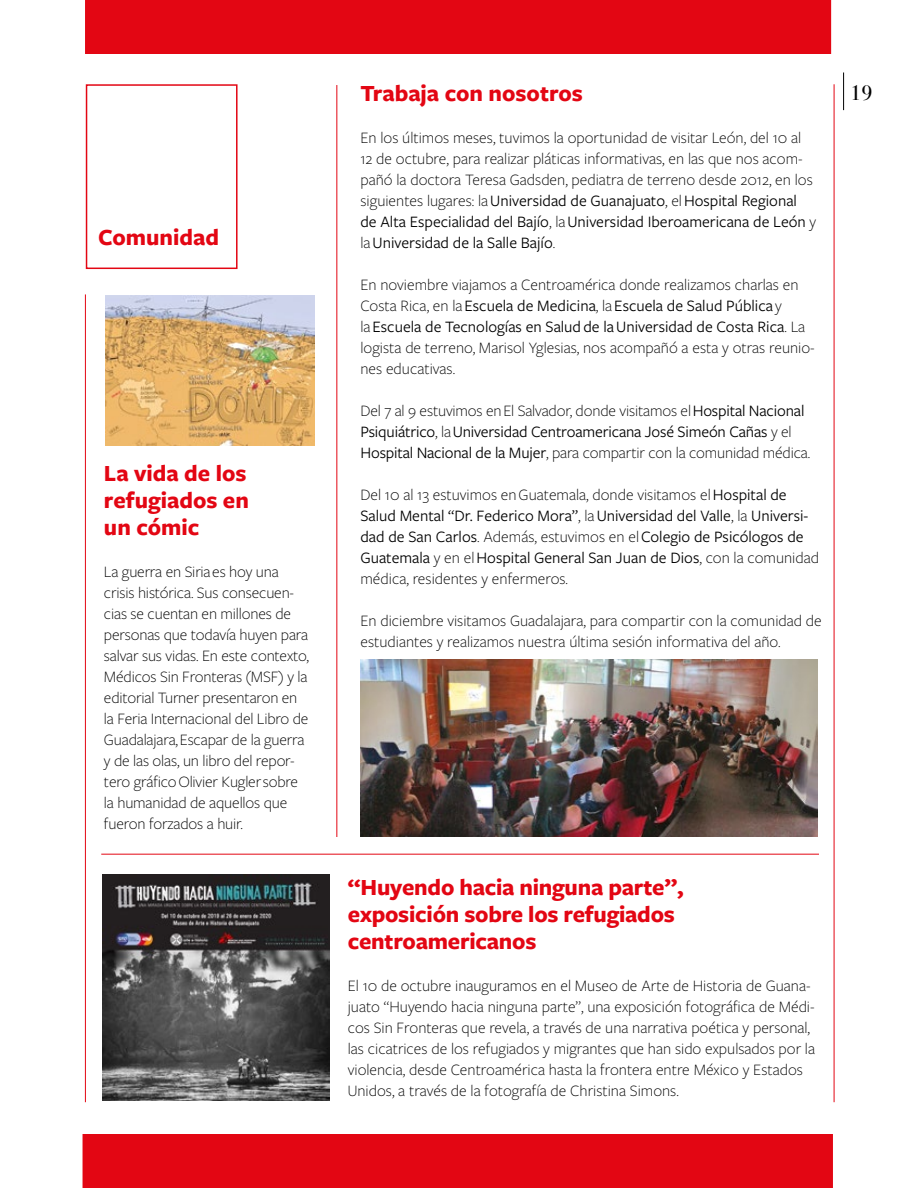
<style>
.page{position:relative;width:918px;height:1188px;background:#fff}
.page>*{position:absolute;margin:0;border:0;box-sizing:border-box;transform-origin:0 0}
.t1{font:700 24px/27px "Freight Sans Pro";letter-spacing:-.01em;color:#e30613;text-align:justify}
.t2{font:21px "Bodoni Svty Two ITCTT";color:#000}
.t3{font:300 16.5px/21px "Freight Sans Pro";color:#000}
.t4{font:16.5px/21px "Freight Sans Pro";color:#000}
.s1{font-weight:400}
.s2{font-weight:300}
</style>
<div class="page">
<div style="left:86px;top:84px;width:152px;height:185px;background:#fff;border:2px solid #e30613"></div>
<hr style="left:336px;top:85px;width:1px;height:752px;background:#e30613">
<hr style="left:85px;top:294px;width:1px;height:808px;background:#e30613">
<hr style="left:834px;top:84px;width:1px;height:1018px;background:#e30613">
<hr style="left:101px;top:854px;width:718px;height:1px;background:#e30613">
<div style="left:83px;top:1134px;width:750px;height:54px;background:#e30613"></div>
<div style="left:85px;top:0;width:746px;height:54px;background:#e30613"></div>
<img style="left:360px;top:660px;width:457px;height:177px">
<img style="left:103px;top:875px;width:226px;height:226px">
<img style="left:105px;top:295px;width:210px;height:150px">
<hr style="left:843px;top:72px;width:1px;height:38px;background:#000">
<h1 class="t1" style="left:98px;top:222px;width:123px">Comunidad</h1>
<h1 class="t1" style="left:104px;top:458px;width:146px">La vida de los refugiados en un cómic</h1>
<p class="t3" style="left:104px;top:560px;width:206px">La guerra en Siria es hoy una crisis histórica. Sus consecuen&shy;cias se cuentan en millones de personas que todavía huyen para salvar sus vidas. En este contexto,<br>Médicos Sin Fronteras (MSF) y la editorial Turner presentaron en la Feria Internacional del Libro de<br>Guadalajara, Escapar de la guerra y de las olas, un libro del repor&shy;tero gráfico Olivier Kugler sobre la humanidad de aquellos que fueron forzados a huir.</p>
<h1 class="t1" style="left:360px;top:79px;width:224px">Trabaja con nosotros</h1>
<p class="t3" style="left:360px;top:127px;width:457px">En los últimos meses, tuvimos la oportunidad de visitar León, del 10 al 12 de octubre, para realizar pláticas informativas, en las que nos acom&shy;pañó la doctora Teresa Gadsden, pediatra de terreno desde 2012, en los siguientes lugares: la <span class="s1">Universidad de Guanajuato</span>, el <span class="s1">Hospital Regional de Alta Especialidad del Bajío</span>, la <span class="s1">Universidad Iberoamericana de León</span> y la <span class="s1">Universidad de la Salle Bajío</span>.</p>
<p class="t3" style="left:360px;top:274px;width:456px">En noviembre viajamos a Centroamérica donde realizamos charlas en Costa Rica, en la <span class="s1">Escuela de Medicina</span>, la <span class="s1">Escuela de Salud Pública</span> y<br>la <span class="s1">Escuela de Tecnologías en Salud de la Universidad de Costa Rica</span>. La logista de terreno, Marisol Yglesias, nos acompañó a esta y otras reunio&shy;nes educativas.</p>
<p class="t4" style="left:360px;top:400px;width:451px"><span class="s2">Del 7 al 9 estuvimos en El Salvador, donde visitamos el</span> Hospital Nacional<br>Psiquiátrico<span class="s2">, la</span> Universidad Centroamericana José Simeón Cañas <span class="s2">y el<br></span>Hospital Nacional de la Mujer<span class="s2">, para compartir con la comunidad médica.</span></p>
<p class="t4" style="left:360px;top:484px;width:460px"><span class="s2">Del 10 al 13 estuvimos en Guatemala, donde visitamos el</span> Hospital de Salud Mental “Dr. Federico Mora”<span class="s2">, la</span> Universidad del Valle<span class="s2">, la</span> Universi&shy;dad de San Carlos<span class="s2">. Además, estuvimos en el</span> Colegio de Psicólogos de Guatemala <span class="s2">y en el</span> Hospital General San Juan de Dios<span class="s2">, con la comunidad médica, residentes y enfermeros.</span></p>
<p class="t3" style="left:360px;top:610px;width:463px">En diciembre visitamos Guadalajara, para compartir con la comunidad de estudiantes y realizamos nuestra última sesión informativa del año.</p>
<p class="t2" style="left:850px;top:76px;width:24px">19</p>
<h1 class="t1" style="left:348px;top:872px;width:337px;text-align:left">“Huyendo hacia ninguna parte”, exposición sobre los refugiados centroamericanos</h1>
<p class="t3" style="left:348px;top:974px;width:469px">El 10 de octubre inauguramos en el Museo de Arte de Historia de Guana&shy;juato “Huyendo hacia ninguna parte”, una exposición fotográfica de Médi&shy;cos Sin Fronteras que revela, a través de una narrativa poética y personal, las cicatrices de los refugiados y migrantes que han sido expulsados por la violencia, desde Centroamérica hasta la frontera entre México y Estados Unidos, a través de la fotografía de Christina Simons.</p>
</div>
